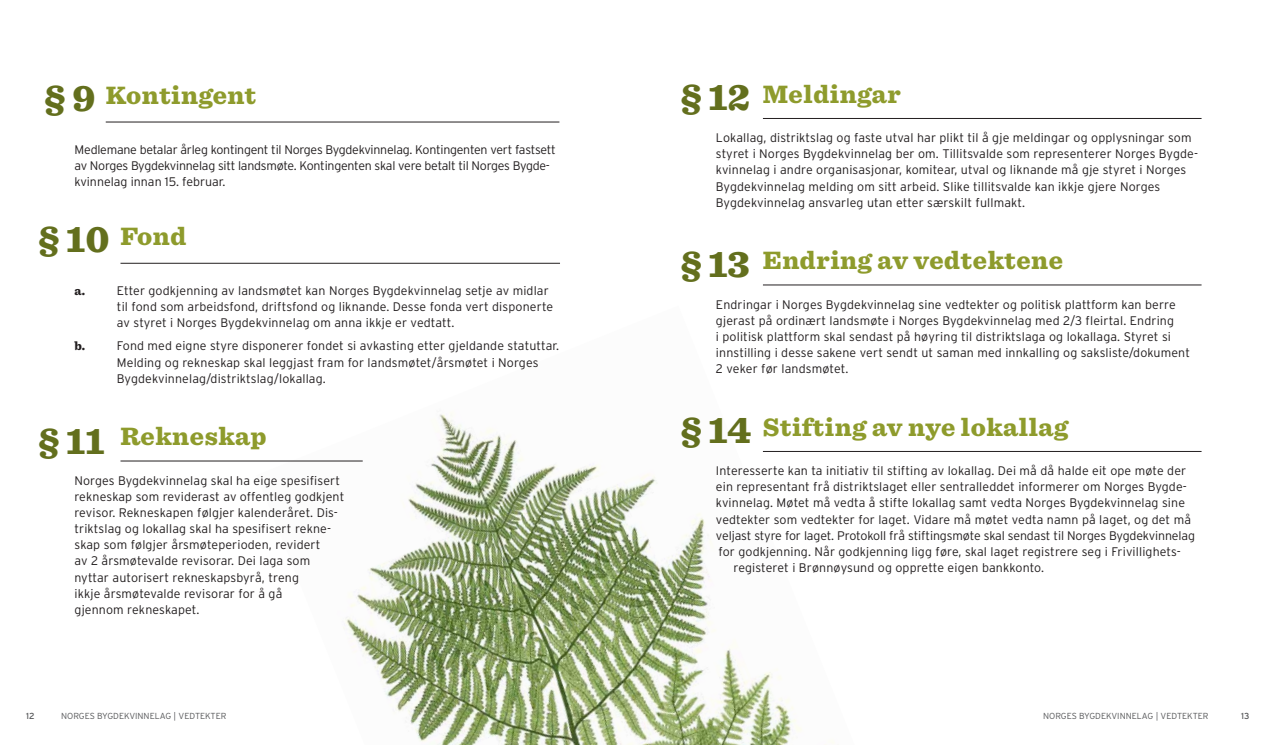
<style>
.page{position:relative;width:1276px;height:745px;background:#fff}
.page>*{position:absolute;margin:0;border:0;box-sizing:border-box;transform-origin:0 0}
.t1{font:900 38.75px "Sentinel";color:#636f1d}
.t2{font:900 26.25px "Sentinel";letter-spacing:.02em;color:#8e9b2c}
.t3{font:900 12.5px "Sentinel";color:#231f20}
.t4{font:300 12.38px/16.1px "Interstate";letter-spacing:.01em;color:#231f20}
.t5{font:300 12.38px/16.1px "Interstate";letter-spacing:-.02em;color:#231f20}
.t6{font:300 12.38px "Interstate";letter-spacing:-.01em;color:#231f20}
.t7{font:300 8.75px "Interstate";color:#57585a}
.t8{font:8.75px "Interstate";color:#57585a}
</style>
<div class="page">
<img style="left:256px;top:414px;width:578px;height:330px">
<hr style="left:106px;top:122px;width:453px;height:1px;background:#231f20">
<hr style="left:120px;top:263px;width:440px;height:1px;background:#231f20">
<hr style="left:120px;top:460px;width:243px;height:1px;background:#231f20">
<hr style="left:763px;top:118px;width:438px;height:1px;background:#231f20">
<hr style="left:763px;top:284px;width:438px;height:1px;background:#231f20">
<hr style="left:763px;top:451px;width:438px;height:1px;background:#231f20">
<h2 class="t2" style="left:106px;top:74px;width:152px">Kontingent</h2>
<p class="t5" style="left:74px;top:141px;width:483px">Medlemane betalar årleg kontingent til Norges Bygdekvinnelag. Kontingenten vert fastsett av Norges Bygdekvinnelag sitt landsmøte. Kontingenten skal vere betalt til Norges Bygde&shy;kvinnelag innan 15. februar.</p>
<h2 class="t2" style="left:120px;top:215px;width:68px">Fond</h2>
<h1 class="t1" style="left:45px;top:67px;width:53px">§ 9</h1>
<h1 class="t1" style="left:38px;top:208px;width:73px">§ 10</h1>
<p class="t3" style="left:74px;top:280px;width:12px">a.</p>
<p class="t4" style="left:117px;top:282px;width:438px">Etter godkjenning av landsmøtet kan Norges Bygdekvinnelag setje av midlar til fond som arbeidsfond, driftsfond og liknande. Desse fonda vert disponerte av styret i Norges Bygdekvinnelag om anna ikkje er vedtatt.</p>
<p class="t3" style="left:74px;top:336px;width:12px">b.</p>
<p class="t4" style="left:117px;top:337px;width:444px">Fond med eigne styre disponerer fondet si avkasting etter gjeldande statuttar.<br>Melding og rekneskap skal leggjast fram for landsmøtet/årsmøtet i Norges<br>Bygdekvinnelag/distriktslag/lokallag.</p>
<h2 class="t2" style="left:120px;top:415px;width:148px">Rekneskap</h2>
<p class="t4" style="left:74px;top:471px;width:271px">Norges Bygdekvinnelag skal ha eige spesifisert rekneskap som reviderast av offentleg godkjent revisor. Rekneskapen følgjer kalenderåret. Dis&shy;triktslag og lokallag skal ha spesifisert rekne&shy;skap som følgjer årsmøteperioden, revidert<br>av 2 årsmøtevalde revisorar. Dei laga som nyttar autorisert rekneskapsbyrå, treng<br>ikkje årsmøtevalde revisorar for å gå<br>gjennom rekneskapet.</p>
<h1 class="t1" style="left:38px;top:409px;width:68px">§ 11</h1>
<h2 class="t2" style="left:763px;top:73px;width:139px">Meldingar</h2>
<p class="t4" style="left:716px;top:129px;width:483px">Lokallag, distriktslag og faste utval har plikt til å gje meldingar og opplysningar som styret i Norges Bygdekvinnelag ber om. Tillitsvalde som representerer Norges Bygde&shy;kvinnelag i andre organisasjonar, komitear, utval og liknande må gje styret i Norges Bygdekvinnelag melding om sitt arbeid. Slike tillitsvalde kan ikkje gjere Norges Bygdekvinnelag ansvarleg utan etter særskilt fullmakt.</p>
<h1 class="t1" style="left:681px;top:66px;width:71px">§ 12</h1>
<h2 class="t2" style="left:763px;top:239px;width:302px">Endring av vedtektene</h2>
<p class="t4" style="left:716px;top:296px;width:475px">Endringar i Norges Bygdekvinnelag sine vedtekter og politisk plattform kan berre gjerast på ordinært landsmøte i Norges Bygdekvinnelag med 2/3 fleirtal. Endring<br>i politisk plattform skal sendast på høyring til distriktslaga og lokallaga. Styret si innstilling i desse sakene vert sendt ut saman med innkalling og saksliste/dokument 2 veker før landsmøtet.</p>
<h1 class="t1" style="left:681px;top:232px;width:70px">§ 13</h1>
<h2 class="t2" style="left:763px;top:405px;width:307px">Stifting av nye lokallag</h2>
<p class="t4" style="left:716px;top:462px;width:472px">Interesserte kan ta initiativ til stifting av lokallag. Dei må då halde eit ope møte der</p>
<p class="t4" style="left:716px;top:478px;width:472px">ein representant frå distriktslaget eller sentralleddet informerer om Norges Bygde-</p>
<p class="t4" style="left:716px;top:494px;width:470px">kvinnelag. Møtet må vedta å stifte lokallag samt vedta Norges Bygdekvinnelag sine</p>
<p class="t4" style="left:716px;top:510px;width:476px">vedtekter som vedtekter for laget. Vidare må møtet vedta namn på laget, og det må</p>
<p class="t6" style="left:716px;top:528px;width:480px">veljast styre for laget. Protokoll frå stiftingsmøte skal sendast til Norges Bygdekvinnelag</p>
<p class="t4" style="left:718px;top:543px;width:464px">for godkjenning. Når godkjenning ligg føre, skal laget registrere seg i Frivillighets-</p>
<p class="t4" style="left:733px;top:559px;width:312px">registeret i Brønnøysund og opprette eigen bankkonto.</p>
<h1 class="t1" style="left:681px;top:398px;width:72px">§ 14</h1>
<p class="t8" style="left:26px;top:710px;width:10px">12</p>
<p class="t7" style="left:61px;top:710px;width:167px">NORGES BYGDEKVINNELAG | VEDTEKTER</p>
<p class="t7" style="left:1043px;top:710px;width:167px">NORGES BYGDEKVINNELAG | VEDTEKTER</p>
<p class="t8" style="left:1241px;top:710px;width:10px">13</p>
</div>
